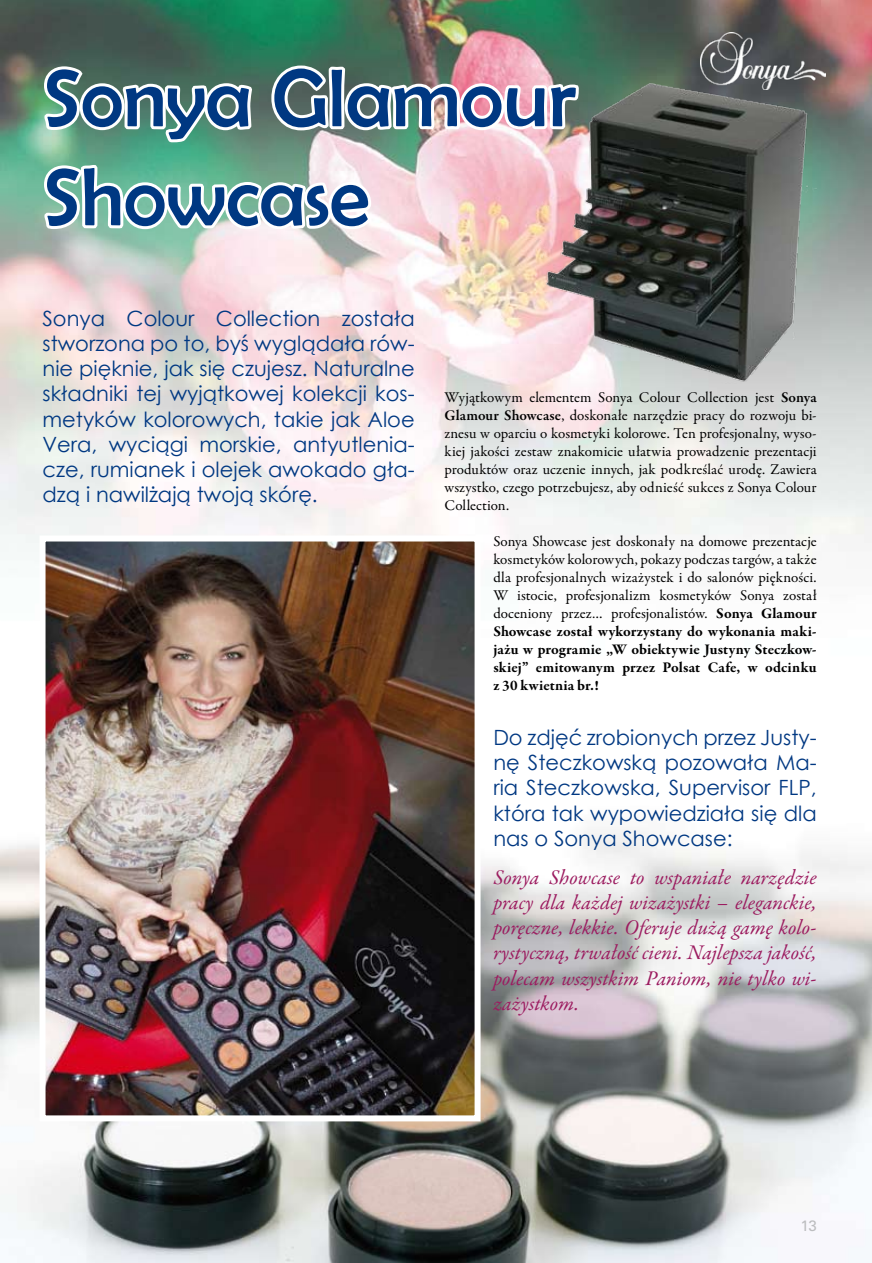
<style>
.page{position:relative;width:872px;height:1263px;background:#fff}
.page>*{position:absolute;margin:0;border:0;box-sizing:border-box;transform-origin:0 0}
.t1{font:82.5px/99px "Berlin Sans FB";color:#003882}
.t2{font:21px/25.2px "Century Gothic";color:#003882;text-align:justify}
.t3{font:italic 21px/25.2px "Garamond Premr Pro";color:#9c1c60;text-align:justify}
.t4{font:15px/18px "Garamond Premr Pro";color:#000;text-align:justify}
.t5{font:15px "Zurich PL";color:#bcbdbf}
.s1{font-weight:600}
.s2{font-weight:700}
</style>
<div class="page">
<img style="left:0;top:833px;width:872px;height:430px">
<img style="left:0;top:0;width:872px;height:568px">
<img style="left:582px;top:72px;width:234px;height:330px">
<img style="left:47px;top:542px;width:426px;height:572px">
<div style="left:40px;top:535px;width:440px;height:586px;border:6px solid #fff"></div>
<img style="left:700px;top:33px;width:125px;height:57px">
<img style="left:40px;top:0;width:542px;height:435px">
<h1 class="t1" style="left:43px;top:48px;width:535px">Sonya Glamour<br>Showcase</h1>
<p class="t2" style="left:43px;top:305px;width:374px">Sonya Colour Collection została stworzona po to, byś wyglądała rów&shy;nie pięknie, jak się czujesz. Naturalne składniki tej wyjątkowej kolekcji kos&shy;metyków kolorowych, takie jak Aloe Vera, wyciągi morskie, antyutlenia&shy;cze, rumianek i olejek awokado gła&shy;dzą i nawilżają twoją skórę.</p>
<p class="t4" style="left:444px;top:389px;width:374px">Wyjątkowym elementem Sonya Colour Collection jest <span class="s1">Sonya Glamour Showcase</span>, doskonałe narzędzie pracy do rozwoju bi&shy;znesu w oparciu o kosmetyki kolorowe. Ten profesjonalny, wyso&shy;kiej jakości zestaw znakomicie ułatwia prowadzenie prezentacji produktów oraz uczenie innych, jak podkreślać urodę. Zawiera wszystko, czego potrzebujesz, aby odnieść sukces z Sonya Colour Collection.</p>
<p class="t4" style="left:493px;top:533px;width:325px">Sonya Showcase jest doskonały na domowe prezentacje kosmetyków kolorowych, pokazy podczas targów, a także dla profesjonalnych wizażystek i do salonów piękności.<br>W istocie, profesjonalizm kosmetyków Sonya został doceniony przez… profesjonalistów. <span class="s2">Sonya Glamour Showcase został wykorzystany do wykonania maki&shy;jażu w programie „W obiektywie Justyny Steczkow&shy;skiej” emitowanym przez Polsat Cafe, w odcinku z 30 kwietnia br.!</span></p>
<h2 class="t2" style="left:493px;top:724px;width:325px">Do zdjęć zrobionych przez Justy&shy;nę Steczkowską pozowała Ma&shy;ria Steczkowska, Supervisor FLP, która tak wypowiedziała się dla nas o Sonya Showcase:</h2>
<h2 class="t3" style="left:493px;top:866px;width:325px">Sonya Showcase to wspaniałe narzędzie pracy dla każdej wizażystki – eleganckie, poręczne, lekkie. Oferuje dużą gamę kolo&shy;rystyczną, trwałość cieni. Najlepsza jakość, polecam wszystkim Paniom, nie tylko wi&shy;zażystkom.</h2>
<p class="t5" style="left:800px;top:1216px;width:18px">13</p>
</div>
